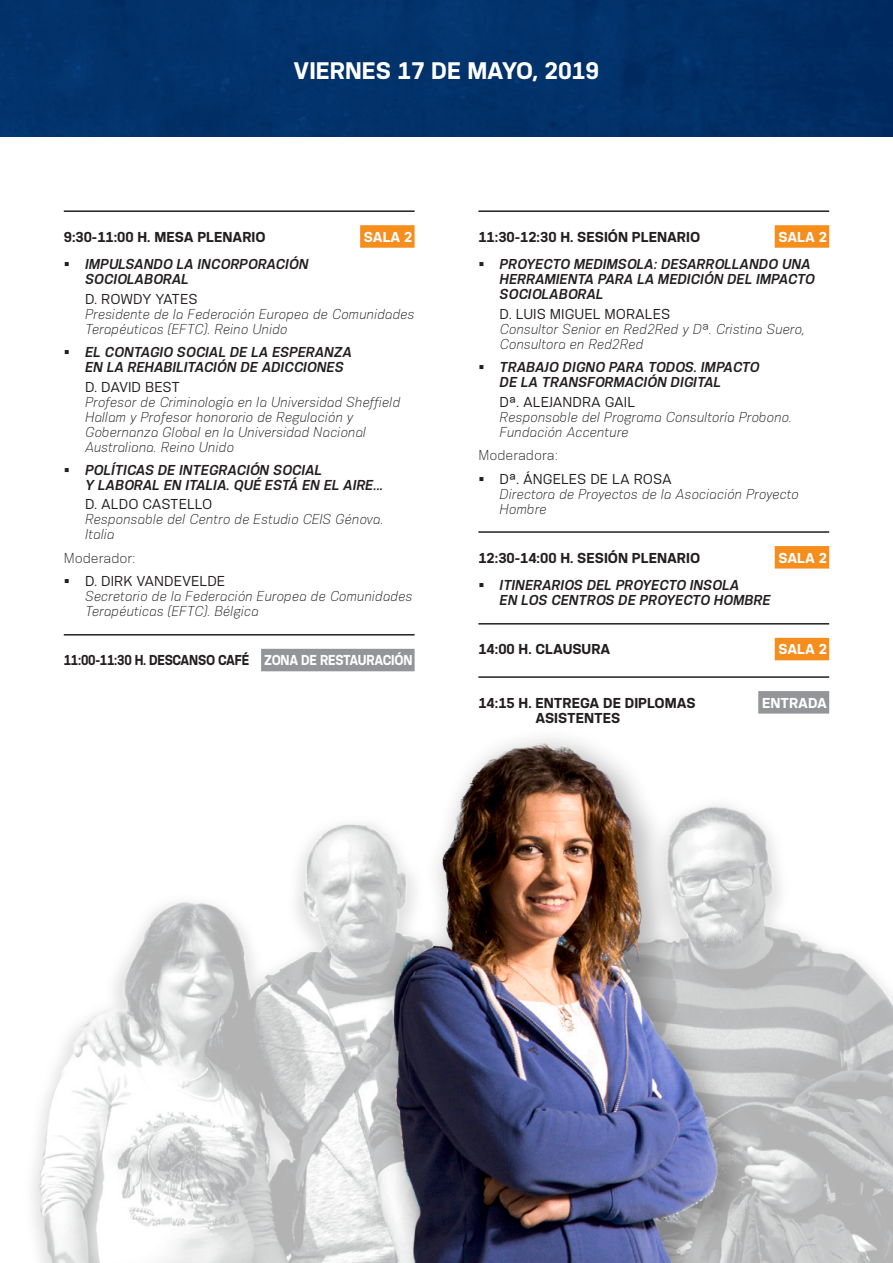
<style>
.page{position:relative;width:893px;height:1263px;background:#fff}
.page>*{position:absolute;margin:0;border:0;box-sizing:border-box;transform-origin:0 0}
.t1{font:700 22.5px "Konsens";color:#fff}
.Cargo_ponente{font:italic 300 13.5px/15px "Konsens";color:#231f20}
.t2{font:italic 600 13.5px/15px "Konsens";color:#231f20}
.Hora{font:700 13.5px "Konsens";color:#231f20}
.Ponente_NOMBRE{font:13.5px "Konsens";color:#231f20}
.Hora-2{font:700 13.5px "Konsens";letter-spacing:-.02em;color:#231f20;scale:.9 1}
.Hora-3{font:700 13.5px "Konsens";color:#fff}
.Texto_comun{font:300 13.5px "Konsens";color:#231f20}
.s1{color:#fff}
</style>
<div class="page">
<img style="left:0;top:0;width:893px;height:136px">
<hr style="left:64px;top:210px;width:351px;height:2px;background:#231f20">
<div style="left:360px;top:225px;width:55px;height:23px;background:#f68e1e"></div>
<hr style="left:64px;top:634px;width:351px;height:1px;background:#231f20">
<div style="left:261px;top:649px;width:154px;height:22px;background:#939598"></div>
<hr style="left:478px;top:210px;width:351px;height:2px;background:#231f20">
<div style="left:775px;top:225px;width:54px;height:23px;background:#f68e1e"></div>
<hr style="left:478px;top:531px;width:351px;height:2px;background:#231f20">
<div style="left:775px;top:546px;width:54px;height:22px;background:#f68e1e"></div>
<hr style="left:478px;top:623px;width:351px;height:1px;background:#231f20">
<div style="left:775px;top:638px;width:54px;height:22px;background:#f68e1e"></div>
<hr style="left:478px;top:676px;width:351px;height:2px;background:#231f20">
<div style="left:758px;top:691px;width:71px;height:23px;background:#939598"></div>
<img style="left:32px;top:817px;width:861px;height:446px">
<div style="left:374px;top:726px;width:379px;height:537px;background:#231f20;opacity:.3"></div>
<img style="left:391px;top:743px;width:327px;height:520px">
<p class="t1" style="left:294px;top:56px;width:307px">VIERNES 17 DE MAYO, 2019</p>
<p class="Hora" style="left:64px;top:228px;width:203px">9:30-11:00 H. MESA PLENARIO</p>
<p class="Hora-3" style="left:364px;top:228px;width:50px">SALA 2</p>
<p class="t2" style="left:85px;top:257px;width:225px">IMPULSANDO LA INCORPORACIÓN<br>SOCIOLABORAL</p>
<p class="Ponente_NOMBRE" style="left:85px;top:290px;width:114px">D. ROWDY YATES</p>
<p class="Cargo_ponente" style="left:85px;top:306px;width:331px">Presidente de la Federación Europea de Comunidades<br>Terapéuticas (EFTC). Reino Unido</p>
<p class="t2" style="left:85px;top:344px;width:268px">EL CONTAGIO SOCIAL DE LA ESPERANZA<br>EN LA REHABILITACIÓN DE ADICCIONES</p>
<p class="Ponente_NOMBRE" style="left:85px;top:378px;width:96px">D. DAVID BEST</p>
<p class="Cargo_ponente" style="left:85px;top:394px;width:317px">Profesor de Criminología en la Universidad Sheffield Hallam y Profesor honorario de Regulación y Gobernanza Global en la Universidad Nacional Australiana. Reino Unido</p>
<p class="t2" style="left:85px;top:462px;width:300px">POLÍTICAS DE INTEGRACIÓN SOCIAL<br>Y LABORAL EN ITALIA. QUÉ ESTÁ EN EL AIRE...</p>
<p class="Ponente_NOMBRE" style="left:85px;top:496px;width:129px">D. ALDO CASTELLO</p>
<p class="Cargo_ponente" style="left:85px;top:511px;width:300px">Responsable del Centro de Estudio CEIS Génova.<br>Italia</p>
<p class="Texto_comun" style="left:64px;top:550px;width:73px">Moderador:</p>
<p class="Ponente_NOMBRE" style="left:85px;top:573px;width:142px">D. DIRK VANDEVELDE</p>
<p class="Cargo_ponente" style="left:85px;top:588px;width:329px">Secretario de la Federación Europea de Comunidades<br>Terapéuticas (EFTC). Bélgica</p>
<p class="Hora-2" style="left:64px;top:652px;width:389px">11:00-11:30 H. DESCANSO CAFÉ <span class="s1">ZONA DE RESTAURACIÓN</span></p>
<p class="Hora" style="left:478px;top:228px;width:223px">11:30-12:30 H. SESIÓN PLENARIO</p>
<p class="Hora-3" style="left:778px;top:228px;width:50px">SALA 2</p>
<p class="t2" style="left:500px;top:257px;width:317px">PROYECTO MEDIMSOLA: DESARROLLANDO UNA<br>HERRAMIENTA PARA LA MEDICIÓN DEL IMPACTO<br>SOCIOLABORAL</p>
<p class="Ponente_NOMBRE" style="left:500px;top:305px;width:172px">D. LUIS MIGUEL MORALES</p>
<p class="Cargo_ponente" style="left:500px;top:321px;width:307px">Consultor Senior en Red2Red y Dª. Cristina Suero,<br>Consultora en Red2Red</p>
<p class="t2" style="left:500px;top:359px;width:261px">TRABAJO DIGNO PARA TODOS. IMPACTO<br>DE LA TRANSFORMACIÓN DIGITAL</p>
<p class="Ponente_NOMBRE" style="left:500px;top:393px;width:137px">Dª. ALEJANDRA GAIL</p>
<p class="Cargo_ponente" style="left:500px;top:409px;width:294px">Responsable del Programa Consultoría Probono.<br>Fundación Accenture</p>
<p class="Texto_comun" style="left:478px;top:447px;width:81px">Moderadora:</p>
<p class="Ponente_NOMBRE" style="left:500px;top:470px;width:174px">Dª. ÁNGELES DE LA ROSA</p>
<p class="Cargo_ponente" style="left:500px;top:486px;width:301px">Directora de Proyectos de la Asociación Proyecto<br>Hombre</p>
<p class="Hora" style="left:478px;top:549px;width:223px">12:30-14:00 H. SESIÓN PLENARIO</p>
<p class="Hora-3" style="left:778px;top:549px;width:50px">SALA 2</p>
<p class="t2" style="left:500px;top:577px;width:272px">ITINERARIOS DEL PROYECTO INSOLA<br>EN LOS CENTROS DE PROYECTO HOMBRE</p>
<p class="Hora" style="left:478px;top:641px;width:134px">14:00 H. CLAUSURA</p>
<p class="Hora-3" style="left:778px;top:641px;width:50px">SALA 2</p>
<p class="Hora" style="left:478px;top:694px;width:219px">14:15 H. ENTREGA DE DIPLOMAS</p>
<p class="Hora-3" style="left:762px;top:694px;width:67px">ENTRADA</p>
<p class="Hora" style="left:535px;top:709px;width:86px">ASISTENTES</p>
</div>
